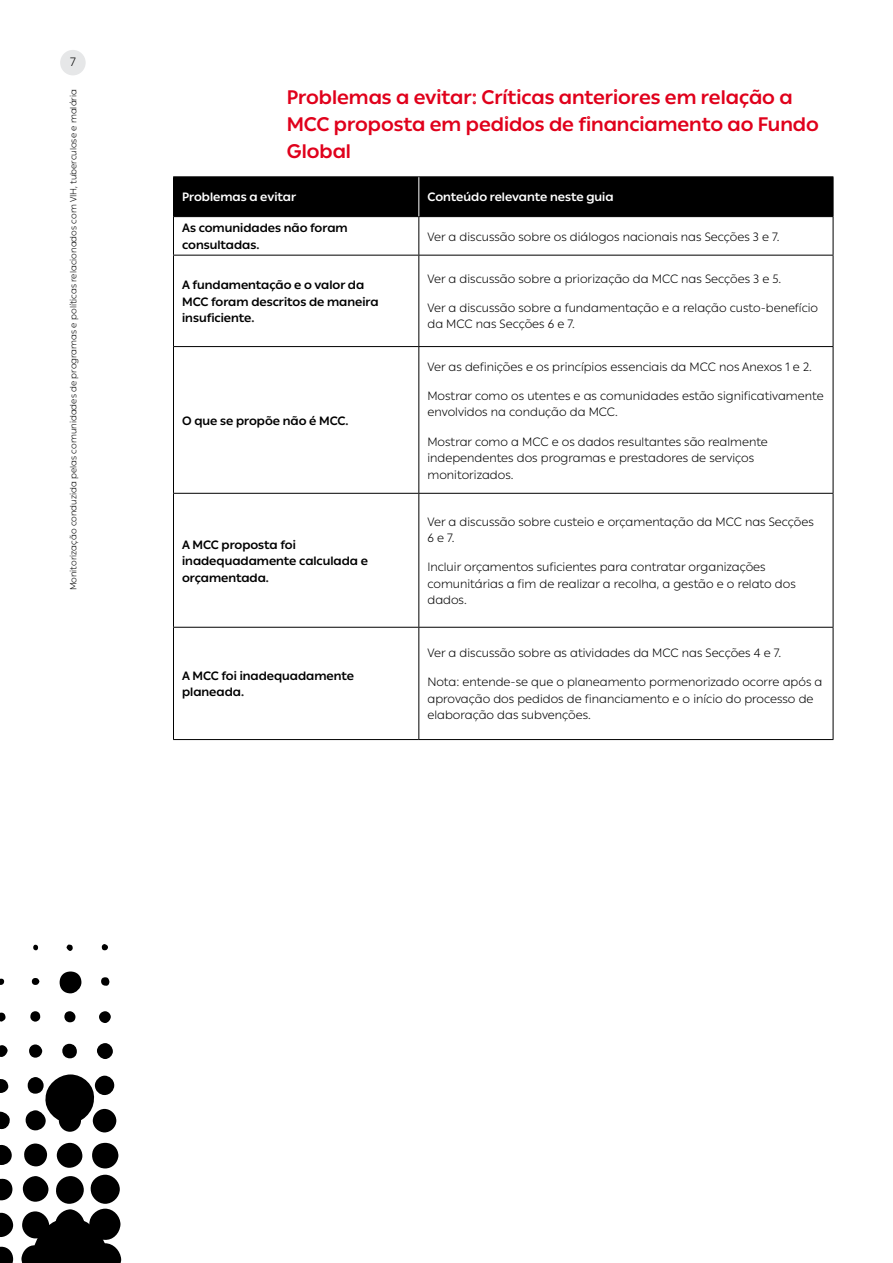
<style>
.page{position:relative;width:893px;height:1263px;background:#fff}
.page>*{position:absolute;margin:0;border:0;box-sizing:border-box;transform-origin:0 0}
.t1{font:700 19.5px/27px "IAS Ribbon Sans";color:#e0001b}
.t2{font:300 12px/16.5px "IAS Ribbon Sans";color:#000}
.t3{font:700 12px/16.5px "IAS Ribbon Sans";color:#000}
.t4{font:700 12px "IAS Ribbon Sans";color:#fff}
.t5{font:300 9px "IAS Ribbon Sans";color:#000}
</style>
<div class="page">
<div style="left:60px;top:50px;width:26px;height:25px;background:#e6e7e8;border-radius:50%"></div>
<div style="left:92px;top:1143px;width:26px;height:25px;background:#000;border-radius:50%"></div>
<div style="left:57px;top:1143px;width:25px;height:25px;background:#000;border-radius:50%"></div>
<svg style="left:0;top:1247px;width:13px;height:16px"></svg>
<svg style="left:0;top:1213px;width:13px;height:24px"></svg>
<div style="left:93px;top:1109px;width:23px;height:23px;background:#000;border-radius:50%"></div>
<svg style="left:24px;top:1143px;width:23px;height:23px"></svg>
<svg style="left:0;top:1178px;width:12px;height:22px"></svg>
<svg style="left:0;top:1145px;width:12px;height:20px"></svg>
<div style="left:26px;top:1110px;width:20px;height:20px;background:#000;border-radius:50%"></div>
<div style="left:95px;top:1076px;width:19px;height:19px;background:#000;border-radius:50%"></div>
<svg style="left:0;top:1112px;width:10px;height:18px"></svg>
<div style="left:28px;top:1077px;width:16px;height:17px;background:#000;border-radius:50%"></div>
<div style="left:97px;top:1043px;width:16px;height:16px;background:#000;border-radius:50%"></div>
<div style="left:62px;top:1044px;width:15px;height:14px;background:#000;border-radius:50%"></div>
<svg style="left:0;top:1079px;width:8px;height:14px"></svg>
<div style="left:29px;top:1044px;width:13px;height:14px;background:#000;border-radius:50%"></div>
<svg style="left:0;top:1045px;width:8px;height:12px"></svg>
<div style="left:99px;top:1011px;width:12px;height:12px;background:#000;border-radius:50%"></div>
<div style="left:64px;top:1011px;width:11px;height:11px;background:#000;border-radius:50%"></div>
<svg style="left:30px;top:1011px;width:11px;height:11px"></svg>
<svg style="left:0;top:1013px;width:6px;height:9px"></svg>
<svg style="left:101px;top:977px;width:8px;height:9px"></svg>
<div style="left:32px;top:978px;width:7px;height:7px;background:#000;border-radius:50%"></div>
<svg style="left:66px;top:944px;width:7px;height:7px"></svg>
<svg style="left:0;top:979px;width:4px;height:6px"></svg>
<svg style="left:102px;top:944px;width:6px;height:6px"></svg>
<svg style="left:33px;top:945px;width:5px;height:5px"></svg>
<svg style="left:21px;top:1175px;width:100px;height:88px"></svg>
<svg style="left:44px;top:1074px;width:51px;height:58px"></svg>
<div style="left:60px;top:971px;width:21px;height:22px;background:#000;border-radius:50%"></div>
<div style="left:174px;top:177px;width:659px;height:39px;background:#000"></div>
<hr style="left:173px;top:176px;width:246px;height:1px;background:#000">
<hr style="left:173px;top:177px;width:1px;height:39px;background:#000">
<hr style="left:419px;top:176px;width:414px;height:1px;background:#000">
<hr style="left:833px;top:177px;width:1px;height:39px;background:#000">
<hr style="left:173px;top:216px;width:246px;height:1px;background:#000">
<hr style="left:173px;top:217px;width:1px;height:38px;background:#000">
<hr style="left:419px;top:216px;width:414px;height:1px;background:#000">
<hr style="left:418px;top:217px;width:1px;height:38px;background:#000">
<hr style="left:833px;top:217px;width:1px;height:38px;background:#000">
<hr style="left:173px;top:255px;width:246px;height:1px;background:#000">
<hr style="left:173px;top:255px;width:1px;height:91px;background:#000">
<hr style="left:419px;top:255px;width:414px;height:1px;background:#000">
<hr style="left:418px;top:255px;width:1px;height:91px;background:#000">
<hr style="left:833px;top:255px;width:1px;height:91px;background:#000">
<hr style="left:173px;top:346px;width:246px;height:1px;background:#000">
<hr style="left:173px;top:347px;width:1px;height:146px;background:#000">
<hr style="left:419px;top:346px;width:414px;height:1px;background:#000">
<hr style="left:418px;top:347px;width:1px;height:146px;background:#000">
<hr style="left:833px;top:347px;width:1px;height:146px;background:#000">
<hr style="left:173px;top:493px;width:246px;height:1px;background:#000">
<hr style="left:173px;top:494px;width:1px;height:133px;background:#000">
<hr style="left:419px;top:493px;width:414px;height:1px;background:#000">
<hr style="left:418px;top:494px;width:1px;height:133px;background:#000">
<hr style="left:833px;top:494px;width:1px;height:133px;background:#000">
<hr style="left:173px;top:627px;width:246px;height:1px;background:#000">
<hr style="left:173px;top:628px;width:1px;height:111px;background:#000">
<hr style="left:419px;top:627px;width:414px;height:1px;background:#000">
<hr style="left:418px;top:628px;width:1px;height:111px;background:#000">
<hr style="left:833px;top:628px;width:1px;height:111px;background:#000">
<hr style="left:173px;top:739px;width:246px;height:1px;background:#000">
<hr style="left:419px;top:739px;width:414px;height:1px;background:#000">
<hr style="left:418px;top:177px;width:1px;height:39px;background:#fff">
<p class="t2" style="left:70px;top:53px;width:7px">7</p>
<p class="t5" style="left:67px;top:590px;width:503px;rotate:-90deg">Monitorização conduzida pelas comunidades de programas e políticas relacionados com VIH, tuberculose e malária</p>
<h1 class="t1" style="left:287px;top:83px;width:534px">Problemas a evitar: Críticas anteriores em relação a<br>MCC proposta em pedidos de financiamento ao Fundo<br>Global</h1>
<p class="t4" style="left:182px;top:188px;width:115px">Problemas a evitar</p>
<p class="t4" style="left:427px;top:188px;width:188px">Conteúdo relevante neste guia</p>
<p class="t3" style="left:182px;top:219px;width:167px">As comunidades não foram consultadas.</p>
<p class="t2" style="left:427px;top:228px;width:354px">Ver a discussão sobre os diálogos nacionais nas Secções 3 e 7.</p>
<p class="t3" style="left:182px;top:276px;width:198px">A fundamentação e o valor da<br>MCC foram descritos de maneira insuficiente.</p>
<p class="t2" style="left:427px;top:270px;width:355px">Ver a discussão sobre a priorização da MCC nas Secções 3 e 5.</p>
<p class="t2" style="left:427px;top:299px;width:392px">Ver a discussão sobre a fundamentação e a relação custo-benefício da MCC nas Secções 6 e 7.</p>
<p class="t2" style="left:427px;top:358px;width:386px">Ver as definições e os princípios essenciais da MCC nos Anexos 1 e 2.</p>
<p class="t2" style="left:427px;top:387px;width:398px">Mostrar como os utentes e as comunidades estão significativamente envolvidos na condução da MCC.</p>
<p class="t2" style="left:427px;top:433px;width:342px">Mostrar como a MCC e os dados resultantes são realmente independentes dos programas e prestadores de serviços monitorizados.</p>
<p class="t3" style="left:182px;top:412px;width:168px">O que se propõe não é MCC.</p>
<p class="t2" style="left:427px;top:513px;width:388px">Ver a discussão sobre custeio e orçamentação da MCC nas Secções<br>6 e 7.</p>
<p class="t2" style="left:427px;top:558px;width:370px">Incluir orçamentos suficientes para contratar organizações comunitárias a fim de realizar a recolha, a gestão e o relato dos dados.</p>
<p class="t3" style="left:182px;top:535px;width:187px">A MCC proposta foi inadequadamente calculada e orçamentada.</p>
<p class="t3" style="left:182px;top:667px;width:173px">A MCC foi inadequadamente planeada.</p>
<p class="t2" style="left:427px;top:644px;width:355px">Ver a discussão sobre as atividades da MCC nas Secções 4 e 7.</p>
<p class="t2" style="left:427px;top:673px;width:396px">Nota: entende-se que o planeamento pormenorizado ocorre após a aprovação dos pedidos de financiamento e o início do processo de elaboração das subvenções.</p>
</div>
